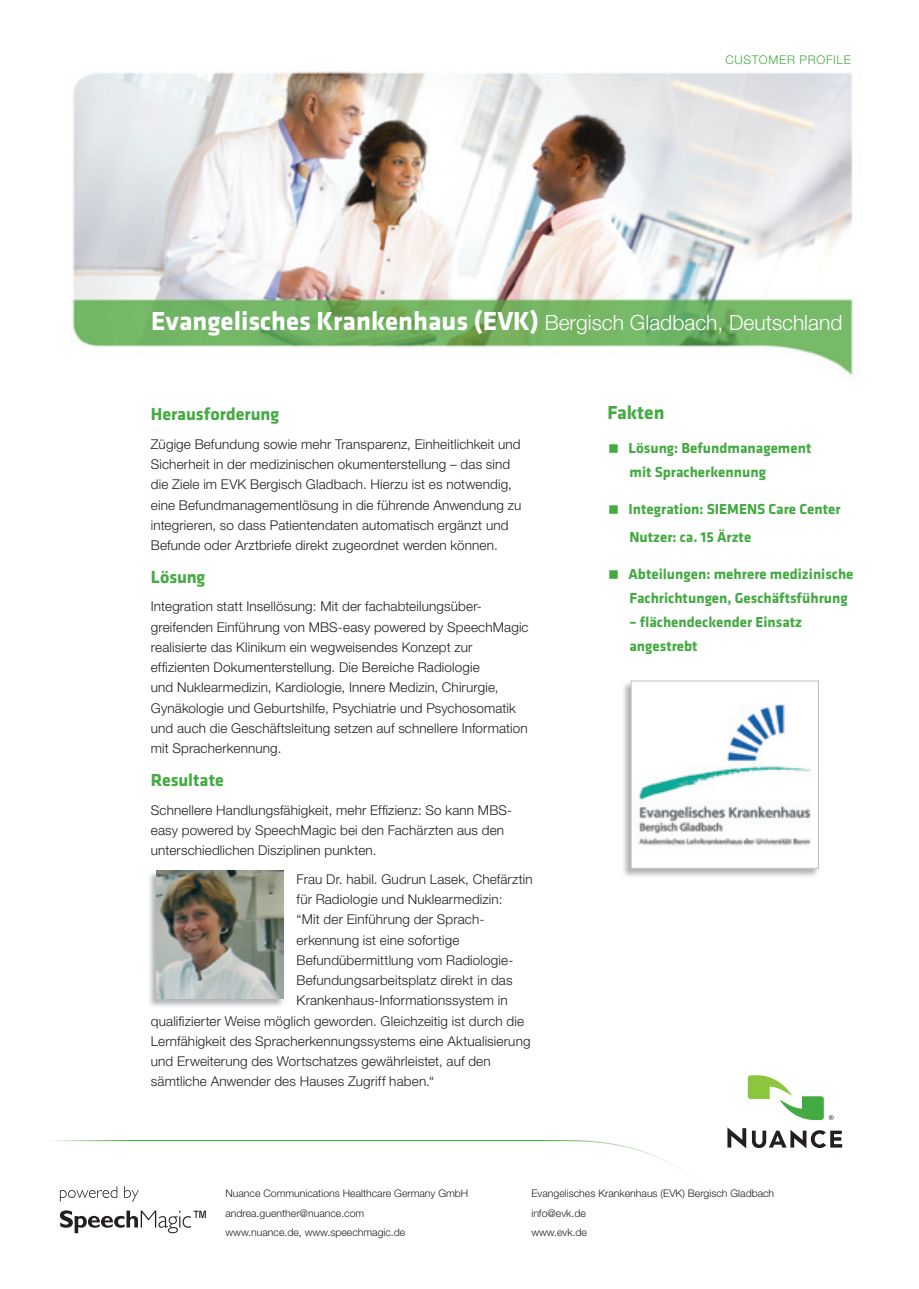
<style>
.page{position:relative;width:919px;height:1289px;background:#fff}
.page>*{position:absolute;margin:0;border:0;box-sizing:border-box;transform-origin:0 0}
.t1{font:700 27px "Klavika Basic";color:#fff}
.t2{font:700 19.5px "Klavika Basic";color:#44aa42}
.t3{font:700 18px "Klavika Basic";letter-spacing:-.005em;color:#44aa42}
.t4{font:700 15px/24px "Klavika Basic";color:#44aa42}
.t5{font:300 13.5px/20.2px "Helvetica Neue LT";letter-spacing:.01em;color:#231f20}
.t6{font:300 12px "Helvetica Neue LT";letter-spacing:.06em;color:#44aa42}
.t7{font:300 10.5px/19.5px "Helvetica Neue LT";color:#231f20}
.s1{font-family:"Helvetica Neue LT";font-weight:300;font-size:21px}
</style>
<div class="page">
<img style="left:72px;top:71px;width:782px;height:307px">
<img style="left:623px;top:680px;width:196px;height:197px">
<img style="left:632px;top:682px;width:184px;height:184px">
<div style="left:630px;top:680px;width:188px;height:188px;border:1px solid #bcbdc0"></div>
<img style="left:149px;top:870px;width:135px;height:137px">
<img style="left:156px;top:871px;width:128px;height:127px">
<svg style="left:569px;top:1127px;width:273px;height:45px"></svg>
<svg style="left:747px;top:1075px;width:86px;height:44px"></svg>
<svg style="left:60px;top:1186px;width:79px;height:15px"></svg>
<svg style="left:60px;top:1210px;width:146px;height:23px"></svg>
<p class="t6" style="left:725px;top:52px;width:127px">CUSTOMER PROFILE</p>
<h1 class="t1" style="left:151px;top:301px;width:692px">Evangelisches Krankenhaus (EVK) <span class="s1">Bergisch Gladbach, Deutschland</span></h1>
<h3 class="t3" style="left:151px;top:401px;width:130px">Herausforderung</h3>
<p class="t5" style="left:151px;top:433px;width:372px">Zügige Befundung sowie mehr Transparenz, Einheitlichkeit und Sicherheit in der medizinischen okumenterstellung – das sind die Ziele im EVK Bergisch Gladbach. Hierzu ist es notwendig, eine Befundmanagementlösung in die führende Anwendung zu integrieren, so dass Patientendaten automatisch ergänzt und Befunde oder Arztbriefe direkt zugeordnet werden können.</p>
<h3 class="t3" style="left:151px;top:563px;width:56px">Lösung</h3>
<p class="t5" style="left:151px;top:596px;width:379px">Integration statt Insellösung: Mit der fachabteilungsüber&shy;greifenden Einführung von MBS-easy powered by SpeechMagic realisierte das Klinikum ein wegweisendes Konzept zur effizienten Dokumenterstellung. Die Bereiche Radiologie<br>und Nuklearmedizin, Kardiologie, Innere Medizin, Chirurgie, Gynäkologie und Geburtshilfe, Psychiatrie und Psychosomatik und auch die Geschäftsleitung setzen auf schnellere Information mit Spracherkennung.</p>
<h3 class="t3" style="left:151px;top:766px;width:75px">Resultate</h3>
<p class="t5" style="left:151px;top:799px;width:363px">Schnellere Handlungsfähigkeit, mehr Effizienz: So kann MBS&shy;easy powered by SpeechMagic bei den Fachärzten aus den unterschiedlichen Disziplinen punkten.</p>
<p class="t5" style="left:296px;top:868px;width:237px">Frau Dr. habil. Gudrun Lasek, Chefärztin</p>
<p class="t5" style="left:296px;top:888px;width:207px">für Radiologie und Nuklearmedizin:</p>
<p class="t5" style="left:296px;top:909px;width:189px">“Mit der Einführung der Sprach-</p>
<p class="t5" style="left:296px;top:929px;width:164px">erkennung ist eine sofortige</p>
<p class="t5" style="left:296px;top:949px;width:218px">Befundübermittlung vom Radiologie-</p>
<p class="t5" style="left:296px;top:969px;width:217px">Befundungsarbeitsplatz direkt in das</p>
<p class="t5" style="left:296px;top:990px;width:212px">Krankenhaus-Informationssystem in</p>
<p class="t5" style="left:151px;top:1010px;width:374px">qualifizierter Weise möglich geworden. Gleichzeitig ist durch die</p>
<p class="t5" style="left:151px;top:1030px;width:381px">Lernfähigkeit des Spracherkennungssystems eine Aktualisierung</p>
<p class="t5" style="left:151px;top:1050px;width:341px">und Erweiterung des Wortschatzes gewährleistet, auf den</p>
<p class="t5" style="left:151px;top:1071px;width:285px">sämtliche Anwender des Hauses Zugriff haben.“</p>
<h2 class="t2" style="left:607px;top:399px;width:59px">Fakten</h2>
<p class="t4" style="left:628px;top:435px;width:184px">Lösung: Befundmanagement mit Spracherkennung</p>
<p class="t4" style="left:628px;top:494px;width:213px;line-height:28.2px">Integration: SIEMENS Care Center<br>Nutzer: ca. 15 Ärzte</p>
<p class="t4" style="left:628px;top:561px;width:226px">Abteilungen: mehrere medizinische<br>Fachrichtungen, Geschäftsführung</p>
<p class="t4" style="left:629px;top:609px;width:174px">– flächendeckender Einsatz angestrebt</p>
<p class="t7" style="left:225px;top:1183px;width:244px">Nuance Communications Healthcare Germany GmbH andrea.guenther@nuance.com<br>www.nuance.de, www.speechmagic.de</p>
<p class="t7" style="left:531px;top:1183px;width:244px">Evangelisches Krankenhaus (EVK) Bergisch Gladbach info@evk.de<br>www.evk.de</p>
</div>
